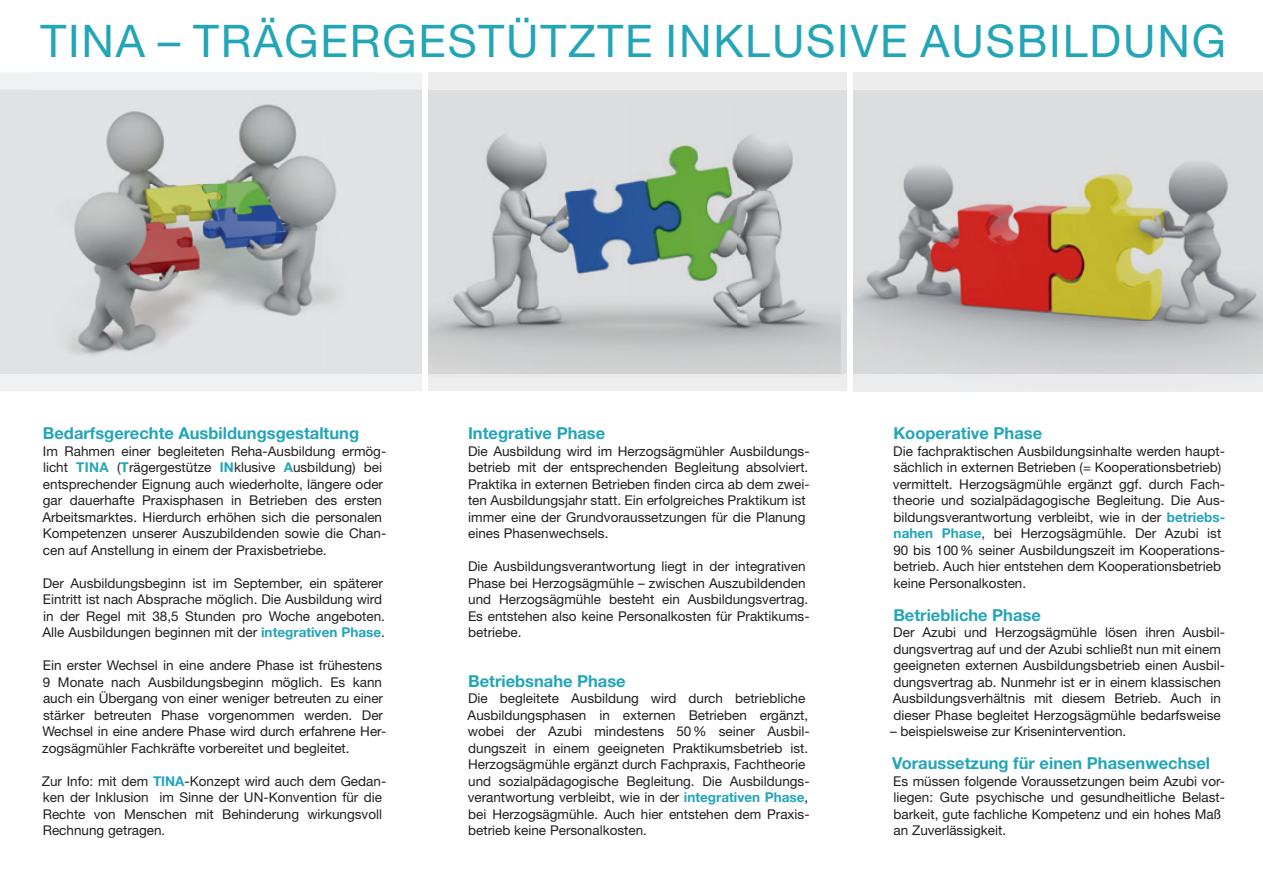
<style>
.page{position:relative;width:1263px;height:893px;background:#fff}
.page>*{position:absolute;margin:0;border:0;box-sizing:border-box;transform-origin:0 0}
.t1{font:45px "Helvetica Neue LT Std";letter-spacing:.04em;color:#23a5b8}
.t2{font:700 16.5px "Helvetica Neue LT Std";color:#23a5b8}
.t3{font:13.5px/16.5px "Helvetica Neue LT Std";color:#231f20}
.s1{font-weight:700;color:#23a5b8}
</style>
<div class="page">
<div style="left:0;top:89px;width:422px;height:285px;background:#e1e2e4"></div>
<img style="left:33px;top:89px;width:340px;height:285px">
<div style="left:428px;top:72px;width:419px;height:319px;background:#dcdddf"></div>
<img style="left:428px;top:134px;width:413px;height:240px">
<div style="left:854px;top:72px;width:409px;height:319px;background:#dcdddf"></div>
<img style="left:854px;top:163px;width:409px;height:210px">
<div style="left:0;top:374px;width:1263px;height:17px;background:#ededee"></div>
<div style="left:0;top:72px;width:854px;height:17px;background:#f0f1f2"></div>
<div style="left:428px;top:72px;width:419px;height:17px;background:#ededee"></div>
<div style="left:854px;top:72px;width:409px;height:17px;background:#ededee"></div>
<h1 class="t1" style="left:40px;top:14px;width:1187px">TINA – TRÄGERGESTÜTZTE INKLUSIVE AUSBILDUNG</h1>
<p class="t2" style="left:43px;top:423px;width:318px">Bedarfsgerechte Ausbildungsgestaltung</p>
<p class="t3" style="left:42px;top:442px;width:345px">Im Rahmen einer begleiteten Reha-Ausbildung ermög&shy;licht <span class="s1">TINA</span> (<span class="s1">T</span>rägergestütze <span class="s1">IN</span>klusive <span class="s1">A</span>usbildung) bei entsprechender Eignung auch wiederholte, längere oder gar dauerhafte Praxisphasen in Betrieben des ersten Arbeitsmarktes. Hierdurch erhöhen sich die personalen Kompetenzen unserer Auszubildenden sowie die Chan&shy;cen auf Anstellung in einem der Praxisbetriebe.</p>
<p class="t3" style="left:42px;top:574px;width:344px">Der Ausbildungsbeginn ist im September, ein späterer Eintritt ist nach Absprache möglich. Die Ausbildung wird in der Regel mit 38,5 Stunden pro Woche angeboten.<br>Alle Ausbildungen beginnen mit der <span class="s1">integrativen Phase</span>.</p>
<p class="t3" style="left:42px;top:657px;width:345px">Ein erster Wechsel in eine andere Phase ist frühestens 9 Monate nach Ausbildungsbeginn möglich. Es kann auch ein Übergang von einer weniger betreuten zu einer stärker betreuten Phase vorgenommen werden. Der Wechsel in eine andere Phase wird durch erfahrene Her&shy;zogsägmühler Fachkräfte vorbereitet und begleitet.</p>
<p class="t3" style="left:42px;top:772px;width:346px">Zur Info: mit dem <span class="s1">TINA</span>-Konzept wird auch dem Gedan&shy;ken der Inklusion im Sinne der UN-Konvention für die Rechte von Menschen mit Behinderung wirkungsvoll Rechnung getragen.</p>
<p class="t2" style="left:468px;top:423px;width:139px">Integrative Phase</p>
<p class="t3" style="left:468px;top:442px;width:343px">Die Ausbildung wird im Herzogsägmühler Ausbildungs&shy;betrieb mit der entsprechenden Begleitung absolviert.<br>Praktika in externen Betrieben finden circa ab dem zwei&shy;ten Ausbildungsjahr statt. Ein erfolgreiches Praktikum ist immer eine der Grundvoraussetzungen für die Planung eines Phasenwechsels.</p>
<p class="t3" style="left:468px;top:558px;width:343px">Die Ausbildungsverantwortung liegt in der integrativen Phase bei Herzogsägmühle – zwischen Auszubildenden und Herzogsägmühle besteht ein Ausbildungsvertrag.<br>Es entstehen also keine Personalkosten für Praktikums&shy;betriebe.</p>
<p class="t2" style="left:468px;top:670px;width:159px">Betriebsnahe Phase</p>
<p class="t3" style="left:468px;top:690px;width:344px">Die begleitete Ausbildung wird durch betriebliche Ausbildungsphasen in externen Betrieben ergänzt, wobei der Azubi mindestens 50 % seiner Ausbil&shy;dungszeit in einem geeigneten Praktikumsbetrieb ist.<br>Herzogsägmühle ergänzt durch Fachpraxis, Fachtheorie und sozialpädagogische Begleitung. Die Ausbildungs&shy;verantwortung verbleibt, wie in der <span class="s1">integrativen Phase</span>, bei Herzogsägmühle. Auch hier entstehen dem Praxis&shy;betrieb keine Personalkosten.</p>
<p class="t2" style="left:893px;top:423px;width:150px">Kooperative Phase</p>
<p class="t3" style="left:893px;top:442px;width:334px">Die fachpraktischen Ausbildungsinhalte werden haupt&shy;sächlich in externen Betrieben (= Kooperationsbetrieb) vermittelt. Herzogsägmühle ergänzt ggf. durch Fach&shy;theorie und sozialpädagogische Begleitung. Die Aus&shy;bildungsverantwortung verbleibt, wie in der <span class="s1">betriebs&shy;nahen Phase</span>, bei Herzogsägmühle. Der Azubi ist 90 bis 100 % seiner Ausbildungszeit im Kooperations&shy;betrieb. Auch hier entstehen dem Kooperationsbetrieb keine Personalkosten.</p>
<p class="t2" style="left:893px;top:604px;width:149px">Betriebliche Phase</p>
<p class="t3" style="left:893px;top:624px;width:334px">Der Azubi und Herzogsägmühle lösen ihren Ausbil&shy;dungsvertrag auf und der Azubi schließt nun mit einem geeigneten externen Ausbildungsbetrieb einen Ausbil&shy;dungsvertrag ab. Nunmehr ist er in einem klassischen Ausbildungsverhältnis mit diesem Betrieb. Auch in dieser Phase begleitet Herzogsägmühle bedarfsweise</p>
<p class="t3" style="left:890px;top:723px;width:238px">– beispielsweise zur Krisenintervention.</p>
<p class="t2" style="left:892px;top:753px;width:319px">Voraussetzung für einen Phasenwechsel</p>
<p class="t3" style="left:893px;top:772px;width:333px">Es müssen folgende Voraussetzungen beim Azubi vor&shy;liegen: Gute psychische und gesundheitliche Belast&shy;barkeit, gute fachliche Kompetenz und ein hohes Maß an Zuverlässigkeit.</p>
</div>
